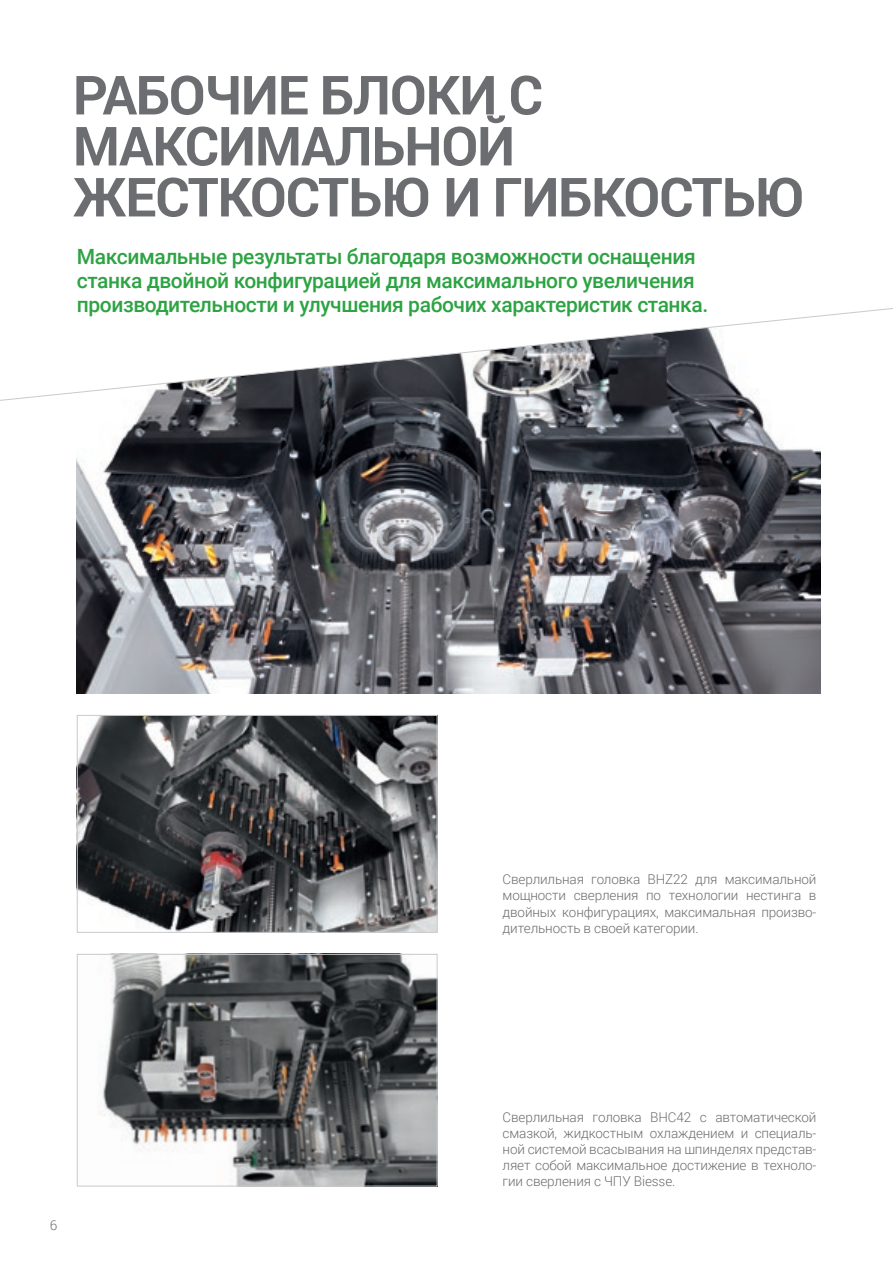
<style>
.page{position:relative;width:893px;height:1263px;background:#fff}
.page>*{position:absolute;margin:0;border:0;box-sizing:border-box;transform-origin:0 0}
.t1{font:700 54px/51px "Roboto";letter-spacing:-.02em;color:#6c6d70}
.t2{font:500 21px/24px "Roboto";letter-spacing:-.02em;color:#2da343}
.t3{font:300 13.5px/16.2px "Roboto";letter-spacing:-.01em;color:#6c6d70;text-align:justify}
</style>
<div class="page">
<img style="left:77px;top:402px;width:743px;height:292px">
<img style="left:79px;top:717px;width:356px;height:214px">
<div style="left:77px;top:715px;width:360px;height:218px;border:1px solid #c9cacc"></div>
<img style="left:99px;top:956px;width:336px;height:228px">
<div style="left:77px;top:954px;width:360px;height:232px;border:1px solid #c9cacc"></div>
<svg style="left:0;top:308px;width:893px;height:94px"></svg>
<p class="t1" style="left:73px;top:68px;width:734px">РАБОЧИЕ БЛОКИ С<br>МАКСИМАЛЬНОЙ<br>ЖЕСТКОСТЬЮ И ГИБКОСТЬЮ</p>
<p class="t2" style="left:77px;top:243px;width:633px">Максимальные результаты благодаря возможности оснащения станка двойной конфигурацией для максимального увеличения производительности и улучшения рабочих характеристик станка.</p>
<p class="t3" style="left:50px;top:1216px;width:9px">6</p>
<p class="t3" style="left:503px;top:871px;width:315px">Сверлильная головка BHZ22 для максимальной мощности сверления по технологии нестинга в двойных конфигурациях, максимальная произво&shy;дительность в своей категории.</p>
<p class="t3" style="left:503px;top:1108px;width:315px">Сверлильная головка BHC42 с автоматической смазкой, жидкостным охлаждением и специаль&shy;ной системой всасывания на шпинделях представ&shy;ляет собой максимальное достижение в техноло&shy;гии сверления с ЧПУ Biesse.</p>
</div>
